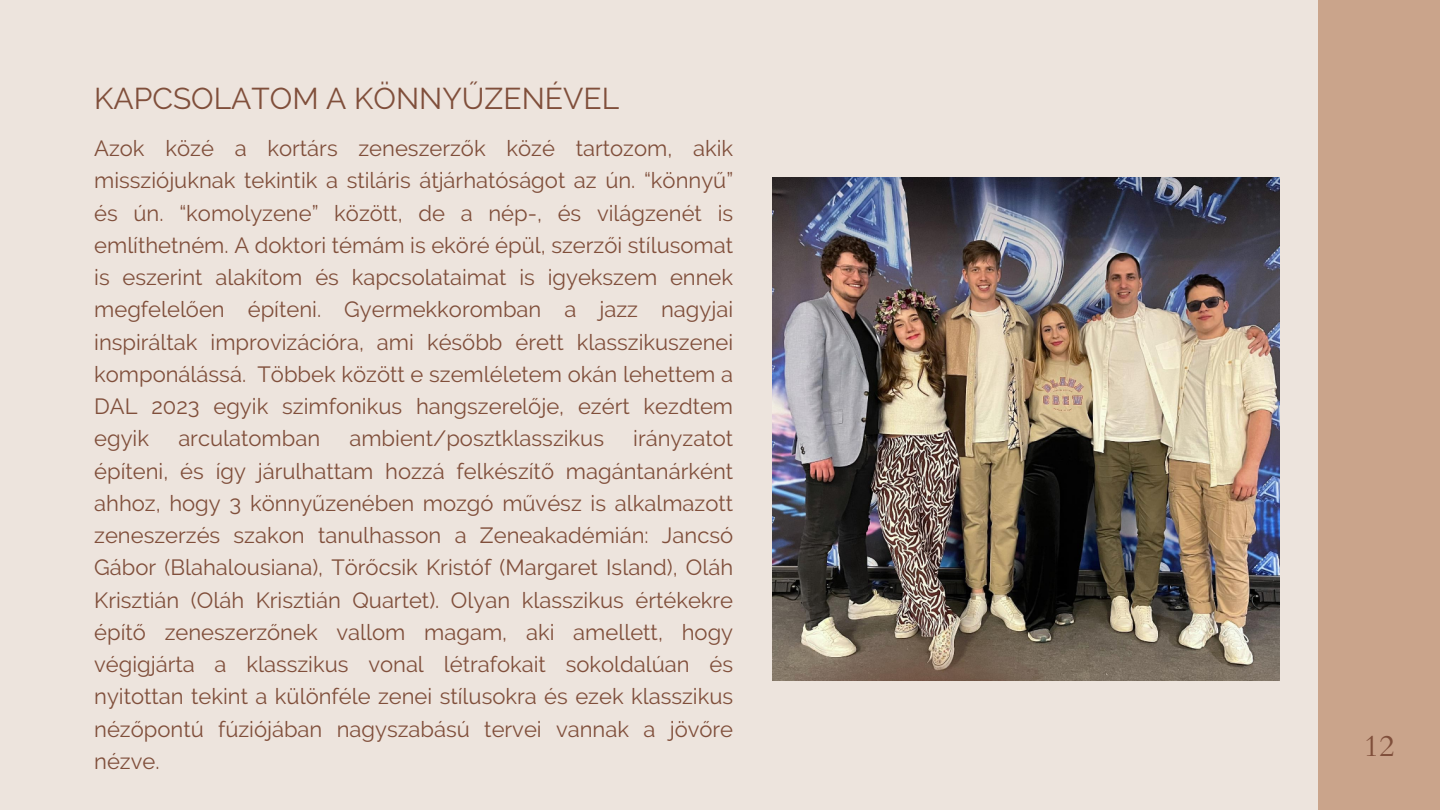
<style>
.page{position:relative;width:1440px;height:810px;background:#ede4dd}
.page>*{position:absolute;margin:0;border:0;box-sizing:border-box;transform-origin:0 0}
.t1{font:30px "Raleway";color:#804f3b}
.t2{font:30px "Cardo";color:#804f3b}
.t3{font:22px/32.2px "Raleway";color:#804f3b;text-align:justify}
</style>
<div class="page">
<div style="left:1318px;top:0;width:122px;height:810px;background:#caa48b"></div>
<img style="left:772px;top:177px;width:507px;height:504px">
<p class="t1" style="left:94px;top:81px;width:527px">KAPCSOLATOM A KÖNNYŰZENÉVEL</p>
<p class="t3" style="left:94px;top:132px;width:640px">Azok közé a kortárs zeneszerzők közé tartozom, akik missziójuknak tekintik a stiláris átjárhatóságot az ún. “könnyű” és ún. “komolyzene” között, de a nép-, és világzenét is említhetném. A doktori témám is eköré épül, szerzői stílusomat is eszerint alakítom és kapcsolataimat is igyekszem ennek megfelelően építeni. Gyermekkoromban a jazz nagyjai inspiráltak improvizációra, ami később érett klasszikuszenei komponálássá. Többek között e szemléletem okán lehettem a DAL 2023 egyik szimfonikus hangszerelője, ezért kezdtem egyik</p>
<p class="t3" style="left:94px;top:423px;width:641px;text-indent:539px">irányzatot építeni, és így járulhattam hozzá felkészítő magántanárként ahhoz, hogy 3 könnyűzenében mozgó művész is alkalmazott zeneszerzés szakon tanulhasson a Zeneakadémián: Jancsó Gábor (Blahalousiana), Törőcsik Kristóf (Margaret Island), Oláh Krisztián (Oláh Krisztián Quartet). Olyan klasszikus értékekre építő zeneszerzőnek vallom magam, aki amellett, hogy végigjárta a klasszikus vonal létrafokait sokoldalúan és nyitottan tekint a különféle zenei stílusokra és ezek klasszikus nézőpontú fúziójában nagyszabású tervei vannak a jövőre nézve.</p>
<p class="t3" style="left:178px;top:423px;width:143px">arculatomban</p>
<p class="t3" style="left:349px;top:423px;width:256px">ambient/posztklasszikus</p>
<p class="t2" style="left:1364px;top:726px;width:32px">12</p>
</div>
